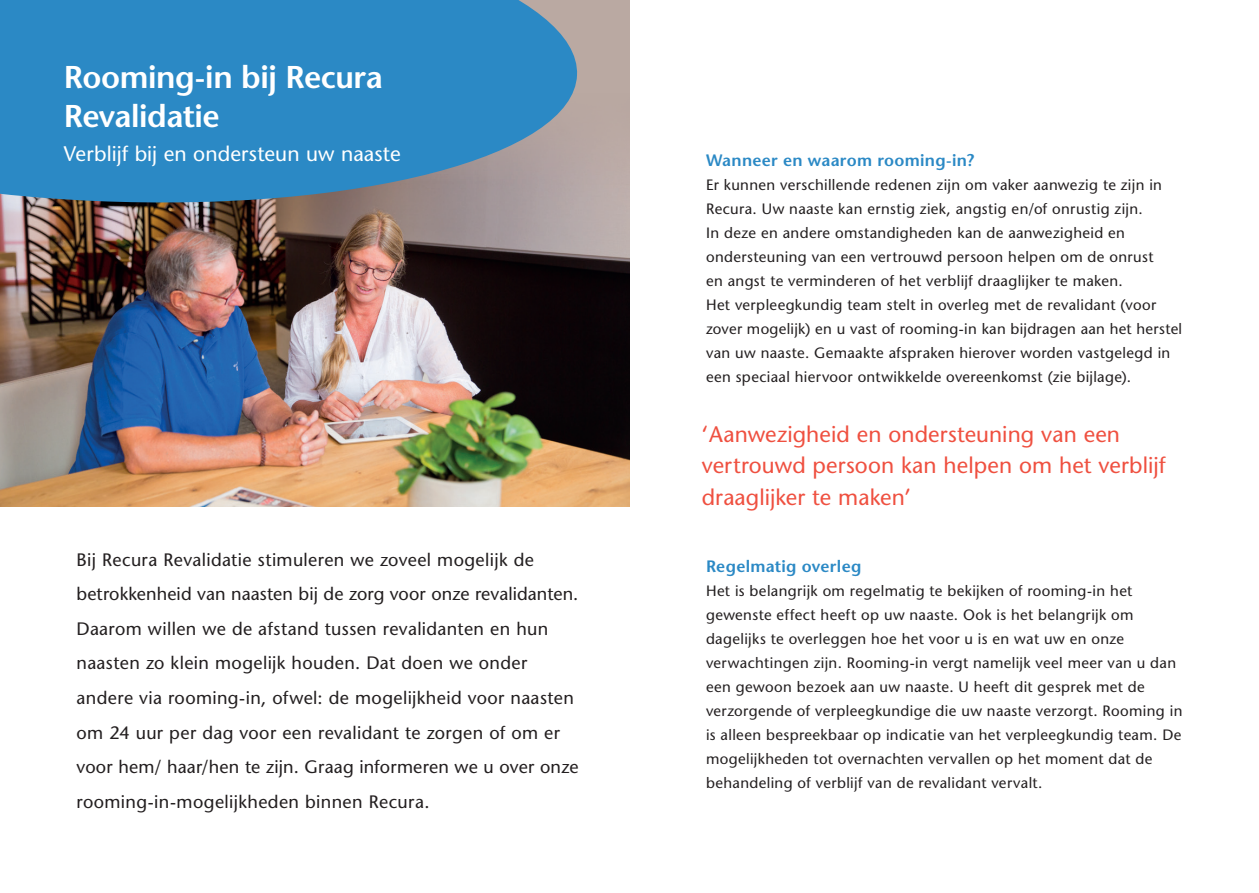
<style>
.page{position:relative;width:1259px;height:893px;background:#fff}
.page>*{position:absolute;margin:0;border:0;box-sizing:border-box;transform-origin:0 0}
.t1{font:600 31.5px/39px "Stone Sans";letter-spacing:-.015em;color:#fff}
.t2{font:22.5px/31.5px "Stone Sans";letter-spacing:.005em;color:#ef5040}
.t3{font:21px "Stone Sans";letter-spacing:.005em;color:#fff}
.t4{font:18px/34.5px "Stone Sans";letter-spacing:.015em;color:#231f20}
.t5{font:600 16.5px "Stone Sans";letter-spacing:.02em;color:#2b89c5}
.t6{font:15px/24px "Stone Sans";letter-spacing:.025em;color:#231f20}
</style>
<div class="page">
<img style="left:0;top:93px;width:629px;height:413px">
<svg style="left:0;top:0;width:580px;height:213px;background:#3c89bb"></svg>
<h1 class="t1" style="left:64px;top:57px;width:320px">Rooming-in bij Recura<br>Revalidatie</h1>
<h3 class="t3" style="left:64px;top:141px;width:338px">Verblijf bij en ondersteun uw naaste</h3>
<p class="t4" style="left:77px;top:542px;width:503px">Bij Recura Revalidatie stimuleren we zoveel mogelijk de betrokkenheid van naasten bij de zorg voor onze revalidanten.<br>Daarom willen we de afstand tussen revalidanten en hun naasten zo klein mogelijk houden. Dat doen we onder andere via rooming-in, ofwel: de mogelijkheid voor naasten om 24 uur per dag voor een revalidant te zorgen of om er voor hem/ haar/hen te zijn. Graag informeren we u over onze rooming-in-mogelijkheden binnen Recura.</p>
<p class="t5" style="left:706px;top:150px;width:270px">Wanneer en waarom rooming-in?</p>
<p class="t6" style="left:706px;top:173px;width:477px">Er kunnen verschillende redenen zijn om vaker aanwezig te zijn in Recura. Uw naaste kan ernstig ziek, angstig en/of onrustig zijn.<br>In deze en andere omstandigheden kan de aanwezigheid en ondersteuning van een vertrouwd persoon helpen om de onrust<br>en angst te verminderen of het verblijf draaglijker te maken.<br>Het verpleegkundig team stelt in overleg met de revalidant (voor zover mogelijk) en u vast of rooming-in kan bijdragen aan het herstel van uw naaste. Gemaakte afspraken hierover worden vastgelegd in een speciaal hiervoor ontwikkelde overeenkomst (zie bijlage).</p>
<h2 class="t2" style="left:702px;top:418px;width:465px">‘Aanwezigheid en ondersteuning van een vertrouwd persoon kan helpen om het verblijf draaglijker te maken’</h2>
<p class="t5" style="left:706px;top:556px;width:157px">Regelmatig overleg</p>
<p class="t6" style="left:706px;top:579px;width:478px">Het is belangrijk om regelmatig te bekijken of rooming-in het gewenste effect heeft op uw naaste. Ook is het belangrijk om dagelijks te overleggen hoe het voor u is en wat uw en onze verwachtingen zijn. Rooming-in vergt namelijk veel meer van u dan een gewoon bezoek aan uw naaste. U heeft dit gesprek met de verzorgende of verpleegkundige die uw naaste verzorgt. Rooming in is alleen bespreekbaar op indicatie van het verpleegkundig team. De mogelijkheden tot overnachten vervallen op het moment dat de behandeling of verblijf van de revalidant vervalt.</p>
</div>
